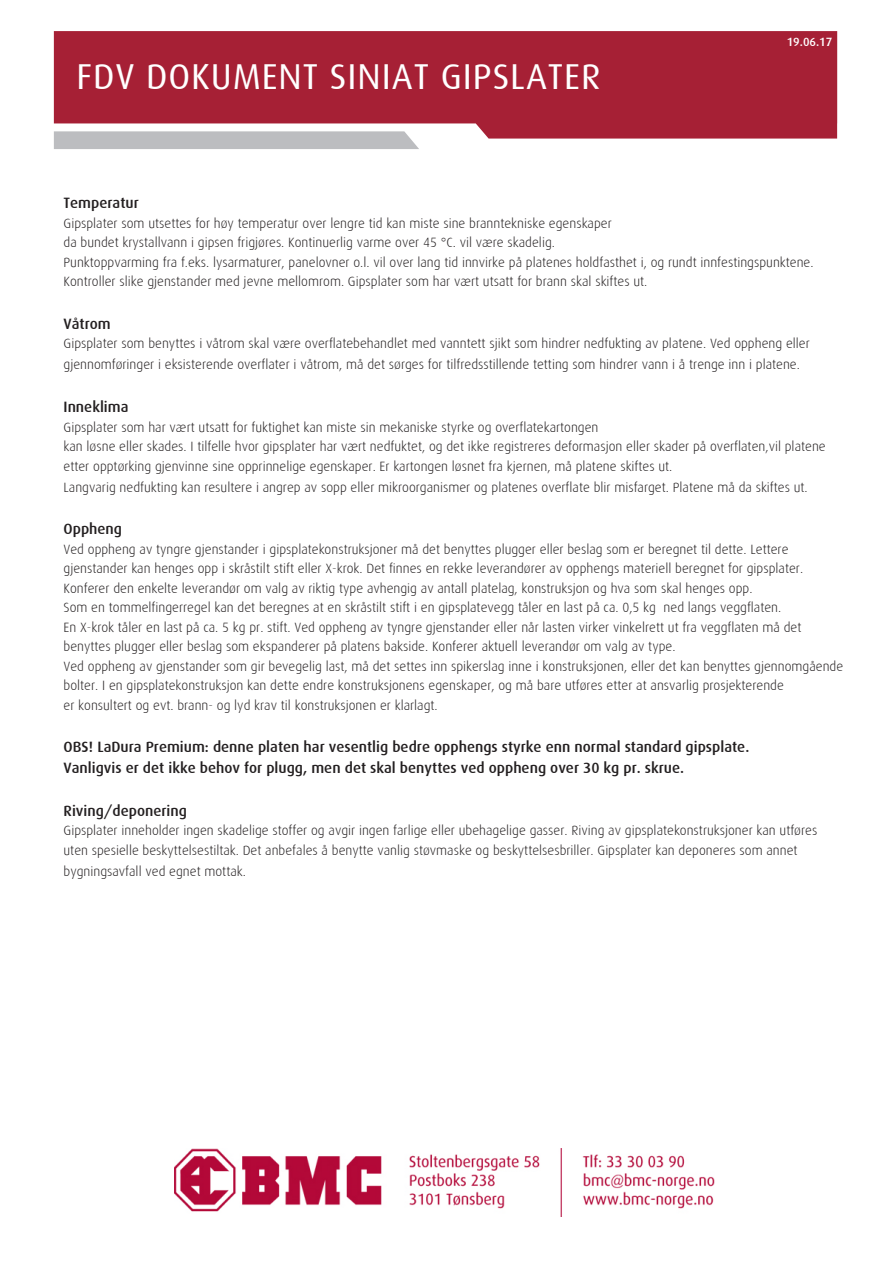
<style>
.page{position:relative;width:893px;height:1263px;background:#fff}
.page>*{position:absolute;margin:0;border:0;box-sizing:border-box;transform-origin:0 0}
.t1{font:36px "Dax";letter-spacing:.025em;color:#fff}
.t2{font:500 15px/21px "Dax";color:#231f20}
.t3{font:300 13.5px/19.5px "Dax";color:#231f20}
.t4{font:500 12px "Dax";color:#fff}
</style>
<div class="page">
<img style="left:174px;top:1148px;width:540px;height:69px">
<div style="left:54px;top:139px;width:365px;height:10px;background:#bcbdc0"></div>
<svg style="left:54px;top:31px;width:783px;height:108px;background:#ab2f43"></svg>
<h1 class="t1" style="left:77px;top:57px;width:525px">FDV DOKUMENT SINIAT GIPSLATER</h1>
<p class="t4" style="left:787px;top:35px;width:47px">19.06.17</p>
<p class="t2" style="left:64px;top:193px;width:77px">Temperatur</p>
<p class="t3" style="left:64px;top:214px;width:751px">Gipsplater som utsettes for høy temperatur over lengre tid kan miste sine branntekniske egenskaper<br>da bundet krystallvann i gipsen frigjøres. Kontinuerlig varme over 45 °C. vil være skadelig.<br>Punktoppvarming fra f.eks. lysarmaturer, panelovner o.l. vil over lang tid innvirke på platenes holdfasthet i, og rundt innfestingspunktene.<br>Kontroller slike gjenstander med jevne mellomrom. Gipsplater som har vært utsatt for brann skal skiftes ut.</p>
<p class="t2" style="left:64px;top:313px;width:49px">Våtrom</p>
<p class="t3" style="left:64px;top:333px;width:748px;line-height:21px">Gipsplater som benyttes i våtrom skal være overflatebehandlet med vanntett sjikt som hindrer nedfukting av platene. Ved oppheng eller gjennomføringer i eksisterende overflater i våtrom, må det sørges for tilfredsstillende tetting som hindrer vann i å trenge inn i platene.</p>
<p class="t2" style="left:64px;top:396px;width:66px">Inneklima</p>
<p class="t3" style="left:64px;top:417px;width:764px">Gipsplater som har vært utsatt for fuktighet kan miste sin mekaniske styrke og overflatekartongen<br>kan løsne eller skades. I tilfelle hvor gipsplater har vært nedfuktet, og det ikke registreres deformasjon eller skader på overflaten,vil platene etter opptørking gjenvinne sine opprinnelige egenskaper. Er kartongen løsnet fra kjernen, må platene skiftes ut.</p>
<p class="t3" style="left:64px;top:477px;width:746px">Langvarig nedfukting kan resultere i angrep av sopp eller mikroorganismer og platenes overflate blir misfarget. Platene må da skiftes ut.</p>
<p class="t2" style="left:64px;top:519px;width:60px">Oppheng</p>
<p class="t3" style="left:64px;top:539px;width:781px">Ved oppheng av tyngre gjenstander i gipsplatekonstruksjoner må det benyttes plugger eller beslag som er beregnet til dette. Lettere gjenstander kan henges opp i skråstilt stift eller X-krok. Det finnes en rekke leverandører av opphengs materiell beregnet for gipsplater.<br>Konferer den enkelte leverandør om valg av riktig type avhengig av antall platelag, konstruksjon og hva som skal henges opp.<br>Som en tommelfingerregel kan det beregnes at en skråstilt stift i en gipsplatevegg tåler en last på ca. 0,5 kg ned langs veggflaten.<br>En X-krok tåler en last på ca. 5 kg pr. stift. Ved oppheng av tyngre gjenstander eller når lasten virker vinkelrett ut fra veggflaten må det benyttes plugger eller beslag som ekspanderer på platens bakside. Konferer aktuell leverandør om valg av type.<br>Ved oppheng av gjenstander som gir bevegelig last, må det settes inn spikerslag inne i konstruksjonen, eller det kan benyttes gjennomgående bolter. I en gipsplatekonstruksjon kan dette endre konstruksjonens egenskaper, og må bare utføres etter at ansvarlig prosjekterende<br>er konsultert og evt. brann- og lyd krav til konstruksjonen er klarlagt.</p>
<p class="t2" style="left:64px;top:737px;width:687px">OBS! LaDura Premium: denne platen har vesentlig bedre opphengs styrke enn normal standard gipsplate.<br>Vanligvis er det ikke behov for plugg, men det skal benyttes ved oppheng over 30 kg pr. skrue.</p>
<p class="t2" style="left:64px;top:800px;width:125px">Riving/deponering</p>
<p class="t3" style="left:64px;top:821px;width:755px">Gipsplater inneholder ingen skadelige stoffer og avgir ingen farlige eller ubehagelige gasser. Riving av gipsplatekonstruksjoner kan utføres uten spesielle beskyttelsestiltak. Det anbefales å benytte vanlig støvmaske og beskyttelsesbriller. Gipsplater kan deponeres som annet</p>
<p class="t3" style="left:64px;top:862px;width:184px">bygningsavfall ved egnet mottak.</p>
</div>
